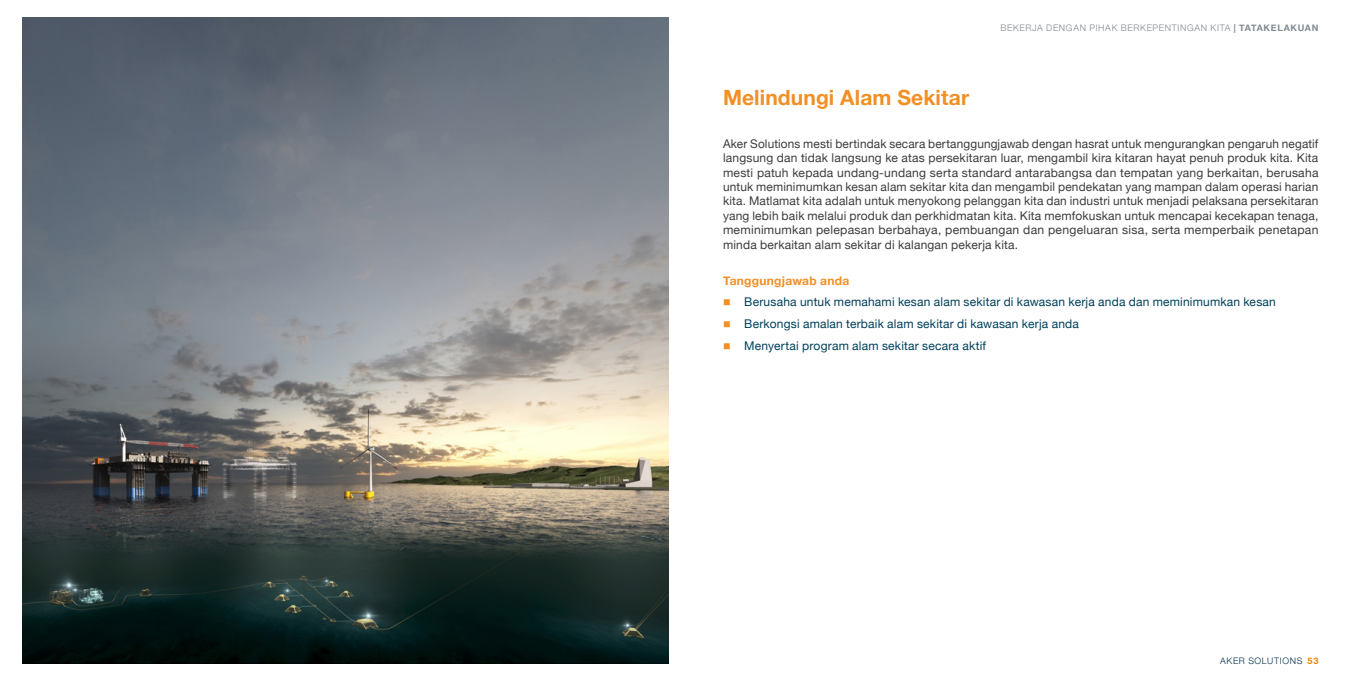
<style>
.page{position:relative;width:1361px;height:681px;background:#fff}
.page>*{position:absolute;margin:0;border:0;box-sizing:border-box;transform-origin:0 0}
.t1{font:700 21px "Helvetica Neue";letter-spacing:.005em;color:#f28f25}
.t2{font:12px/14.4px "Helvetica Neue";letter-spacing:.015em;color:#3c3c3b;text-align:justify}
.t3{font:12px "Helvetica Neue";letter-spacing:.015em;color:#00405b}
.t4{font:700 12px "Helvetica Neue";letter-spacing:.02em;color:#f28f25}
.t5{font:300 9px "Helvetica Neue";letter-spacing:.075em;color:#818b91}
.t6{font:300 9px "Helvetica Neue LT Std";letter-spacing:.07em;color:#003049}
.s1{font-weight:700}
.s2{color:#f28f25}
.s3{font-weight:700;color:#f08100}
</style>
<div class="page">
<img style="left:22px;top:17px;width:647px;height:646px">
<p class="t5" style="left:1000px;top:21px;width:319px">BEKERJA DENGAN PIHAK BERKEPENTINGAN KITA <span class="s1">| TATAKELAKUAN</span></p>
<h1 class="t1" style="left:723px;top:80px;width:248px">Melindungi Alam Sekitar</h1>
<p class="t2" style="left:723px;top:137px;width:597px">Aker Solutions mesti bertindak secara bertanggungjawab dengan hasrat untuk mengurangkan pengaruh negatif langsung dan tidak langsung ke atas persekitaran luar, mengambil kira kitaran hayat penuh produk kita. Kita mesti patuh kepada undang-undang serta standard antarabangsa dan tempatan yang berkaitan, berusaha untuk meminimumkan kesan alam sekitar kita dan mengambil pendekatan yang mampan dalam operasi harian kita. Matlamat kita adalah untuk menyokong pelanggan kita dan industri untuk menjadi pelaksana persekitaran yang lebih baik melalui produk dan perkhidmatan kita. Kita memfokuskan untuk mencapai kecekapan tenaga, meminimumkan pelepasan berbahaya, pembuangan dan pengeluaran sisa, serta memperbaik penetapan minda berkaitan alam sekitar di kalangan pekerja kita.</p>
<p class="t4" style="left:723px;top:271px;width:128px">Tanggungjawab anda</p>
<p class="t3" style="left:723px;top:293px;width:554px"><span class="s2">■</span> Berusaha untuk memahami kesan alam sekitar di kawasan kerja anda dan meminimumkan kesan</p>
<p class="t3" style="left:723px;top:315px;width:357px"><span class="s2">■</span> Berkongsi amalan terbaik alam sekitar di kawasan kerja anda</p>
<p class="t3" style="left:723px;top:336px;width:264px"><span class="s2">■</span> Menyertai program alam sekitar secara aktif</p>
<p class="t6" style="left:1220px;top:655px;width:100px">AKER SOLUTIONS <span class="s3">53</span></p>
</div>
